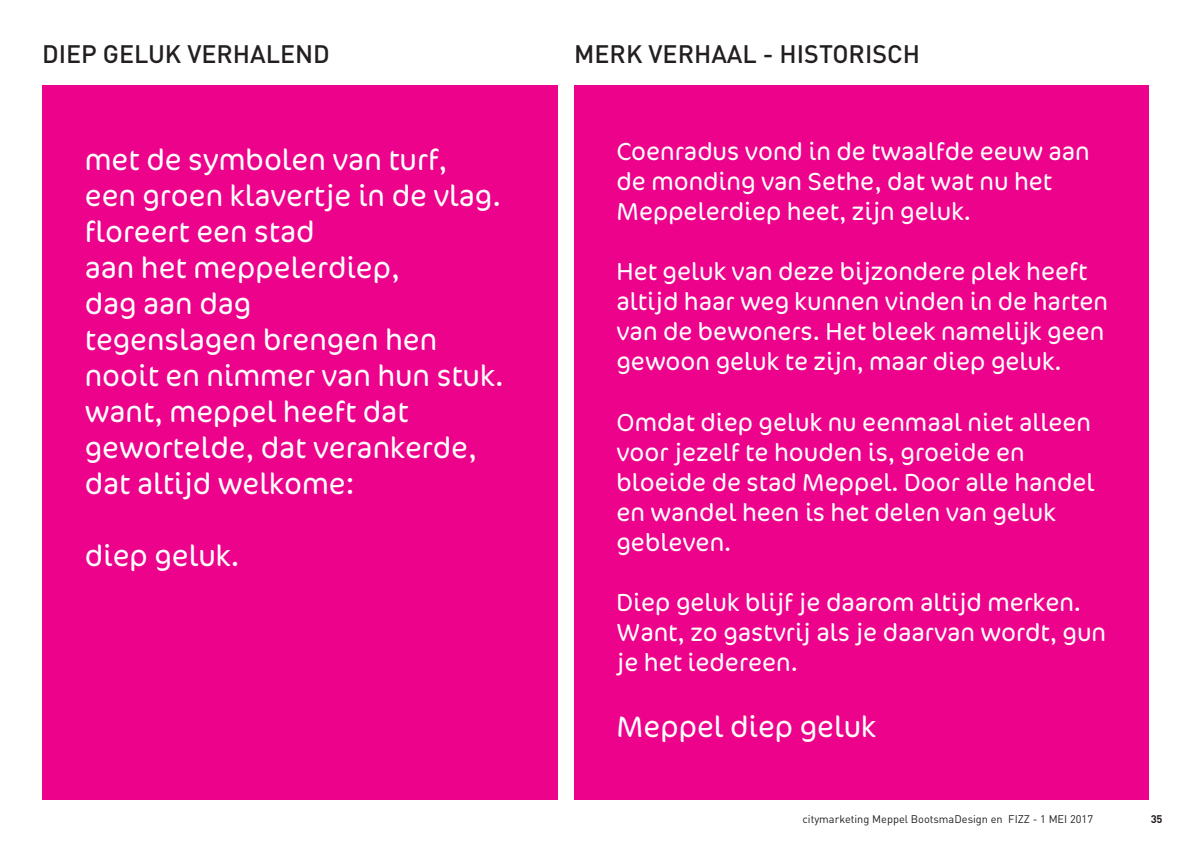
<style>
.page{position:relative;width:1191px;height:842px;background:#fff}
.page>*{position:absolute;margin:0;border:0;box-sizing:border-box;transform-origin:0 0}
.t1{font:300 30px/36px "Cocon";color:#fff}
.t2{font:300 25px/30px "Cocon";color:#fff}
.t3{font:500 25px "DIN";color:#231f20}
.t4{font:11px "DIN";color:#231f20}
.t5{font:700 11px "DIN";color:#231f20}
</style>
<div class="page">
<div style="left:43px;top:85px;width:515px;height:714px;background:#ed028c"></div>
<div style="left:574px;top:85px;width:574px;height:714px;background:#ed028c"></div>
<p class="t3" style="left:42px;top:38px;width:289px">DIEP GELUK VERHALEND</p>
<p class="t1" style="left:85px;top:143px;width:420px">met de symbolen van turf, een groen klavertje in de vlag. floreert een stad<br>aan het meppelerdiep,<br>dag aan dag<br>tegenslagen brengen hen nooit en nimmer van hun stuk. want, meppel heeft dat gewortelde, dat verankerde, dat altijd welkome:</p>
<p class="t1" style="left:85px;top:539px;width:156px">diep geluk.</p>
<p class="t3" style="left:574px;top:38px;width:347px">MERK VERHAAL - HISTORISCH</p>
<p class="t2" style="left:616px;top:137px;width:475px">Coenradus vond in de twaalfde eeuw aan de monding van Sethe, dat wat nu het<br>Meppelerdiep heet, zijn geluk.</p>
<p class="t2" style="left:616px;top:257px;width:493px">Het geluk van deze bijzondere plek heeft altijd haar weg kunnen vinden in de harten van de bewoners. Het bleek namelijk geen gewoon geluk te zijn, maar diep geluk.</p>
<p class="t2" style="left:616px;top:407px;width:479px">Omdat diep geluk nu eenmaal niet alleen voor jezelf te houden is, groeide en bloeide de stad Meppel. Door alle handel en wandel heen is het delen van geluk gebleven.</p>
<p class="t2" style="left:616px;top:587px;width:491px">Diep geluk blijf je daarom altijd merken.<br>Want, zo gastvrij als je daarvan wordt, gun je het iedereen.</p>
<p class="t1" style="left:616px;top:709px;width:261px">Meppel diep geluk</p>
<p class="t4" style="left:802px;top:812px;width:292px">citymarketing Meppel BootsmaDesign en FIZZ - 1 MEI 2017</p>
<p class="t5" style="left:1150px;top:812px;width:13px">35</p>
</div>
